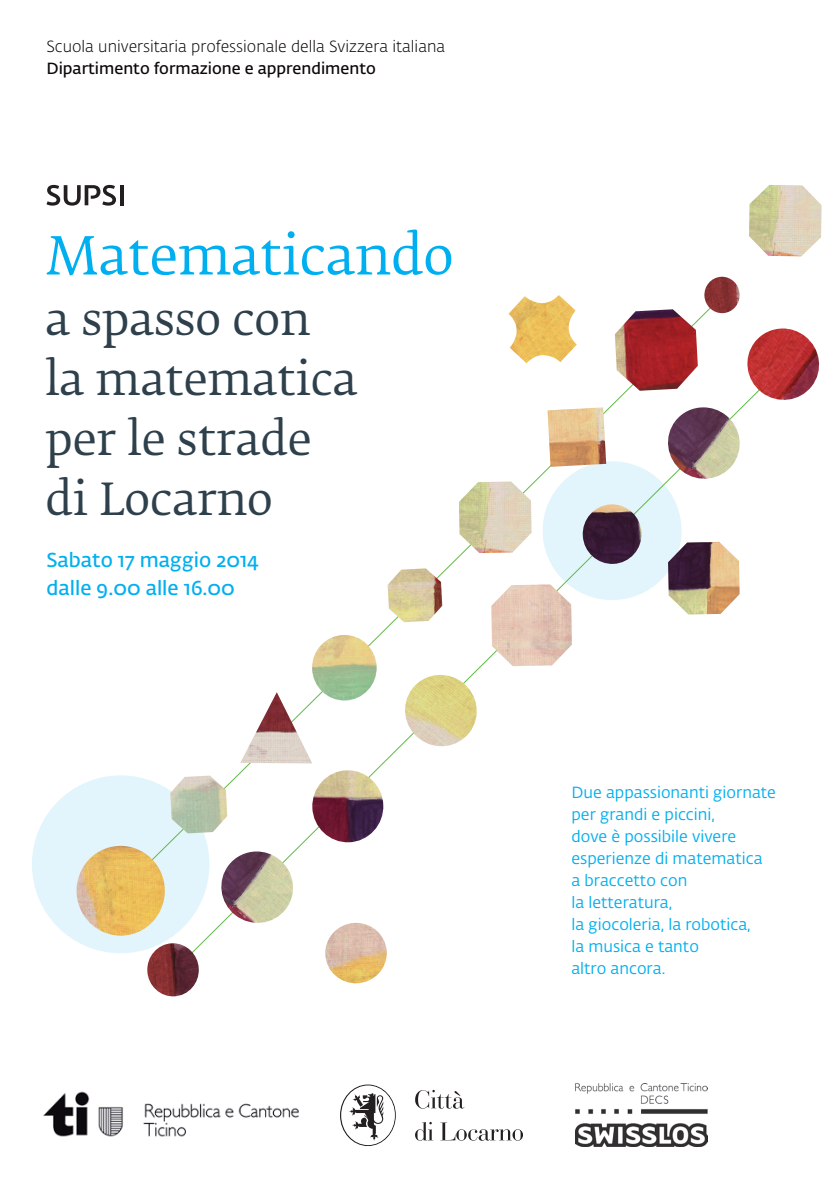
<style>
.page{position:relative;width:840px;height:1191px;background:#fff}
.page>*{position:absolute;margin:0;border:0;box-sizing:border-box;transform-origin:0 0}
.t1{font:52px "SUPSI Fedra Serif";color:#00afef}
.t2{font:44px/60px "SUPSI Fedra Serif";color:#2d404b}
.t3{font:600 20px/27.6px "SUPSI Fedra Sans";color:#00afef}
.t4{font:16px/22px "SUPSI Fedra Sans";color:#00afef}
.t5{font:300 16px "SUPSI Fedra Sans";color:#0c0806}
.t6{font:600 16px "SUPSI Fedra Sans";color:#0c0806}
</style>
<div class="page">
<div style="left:32px;top:775px;width:177px;height:178px;background:#e2f4fc;border-radius:50%"></div>
<svg style="left:170px;top:364px;width:576px;height:583px"></svg>
<img style="left:43px;top:1091px;width:256px;height:46px">
<img style="left:575px;top:1083px;width:132px;height:63px">
<svg style="left:415px;top:1089px;width:49px;height:19px"></svg>
<svg style="left:415px;top:1122px;width:17px;height:18px"></svg>
<svg style="left:440px;top:1122px;width:82px;height:18px"></svg>
<svg style="left:340px;top:1084px;width:55px;height:61px"></svg>
<img style="left:581px;top:504px;width:61px;height:61px">
<img style="left:311px;top:635px;width:66px;height:66px">
<img style="left:387px;top:568px;width:55px;height:54px">
<img style="left:400px;top:675px;width:81px;height:76px">
<img style="left:216px;top:851px;width:81px;height:76px">
<img style="left:663px;top:407px;width:81px;height:76px">
<img style="left:240px;top:692px;width:72px;height:71px">
<img style="left:667px;top:542px;width:72px;height:72px">
<img style="left:458px;top:481px;width:73px;height:72px">
<img style="left:749px;top:185px;width:72px;height:71px">
<img style="left:614px;top:309px;width:83px;height:82px">
<img style="left:76px;top:846px;width:90px;height:90px">
<img style="left:491px;top:584px;width:80px;height:82px">
<img style="left:547px;top:407px;width:59px;height:60px">
<img style="left:170px;top:775px;width:57px;height:58px">
<img style="left:703px;top:277px;width:36px;height:37px">
<img style="left:742px;top:328px;width:78px;height:76px">
<img style="left:311px;top:770px;width:73px;height:73px">
<img style="left:324px;top:923px;width:63px;height:61px">
<img style="left:508px;top:295px;width:68px;height:68px">
<img style="left:146px;top:943px;width:53px;height:54px">
<hr style="left:120px;top:185px;width:4px;height:20px;background:#231f20">
<svg style="left:46px;top:185px;width:70px;height:21px"></svg>
<p class="t5" style="left:46px;top:36px;width:400px">Scuola universitaria professionale della Svizzera italiana</p>
<p class="t6" style="left:46px;top:57px;width:330px">Dipartimento formazione e apprendimento</p>
<h1 class="t1" style="left:45px;top:226px;width:409px">Matematicando</h1>
<h2 class="t2" style="left:45px;top:289px;width:313px">a spasso con la matematica per le strade di Locarno</h2>
<p class="t3" style="left:46px;top:545px;width:214px">Sabato 17 maggio 2014 dalle 9.00 alle 16.00</p>
<p class="t4" style="left:571px;top:781px;width:206px">Due appassionanti giornate per grandi e piccini,<br>dove è possibile vivere esperienze di matematica<br>a braccetto con<br>la letteratura,<br>la giocoleria, la robotica,<br>la musica e tanto<br>altro ancora.</p>
</div>
